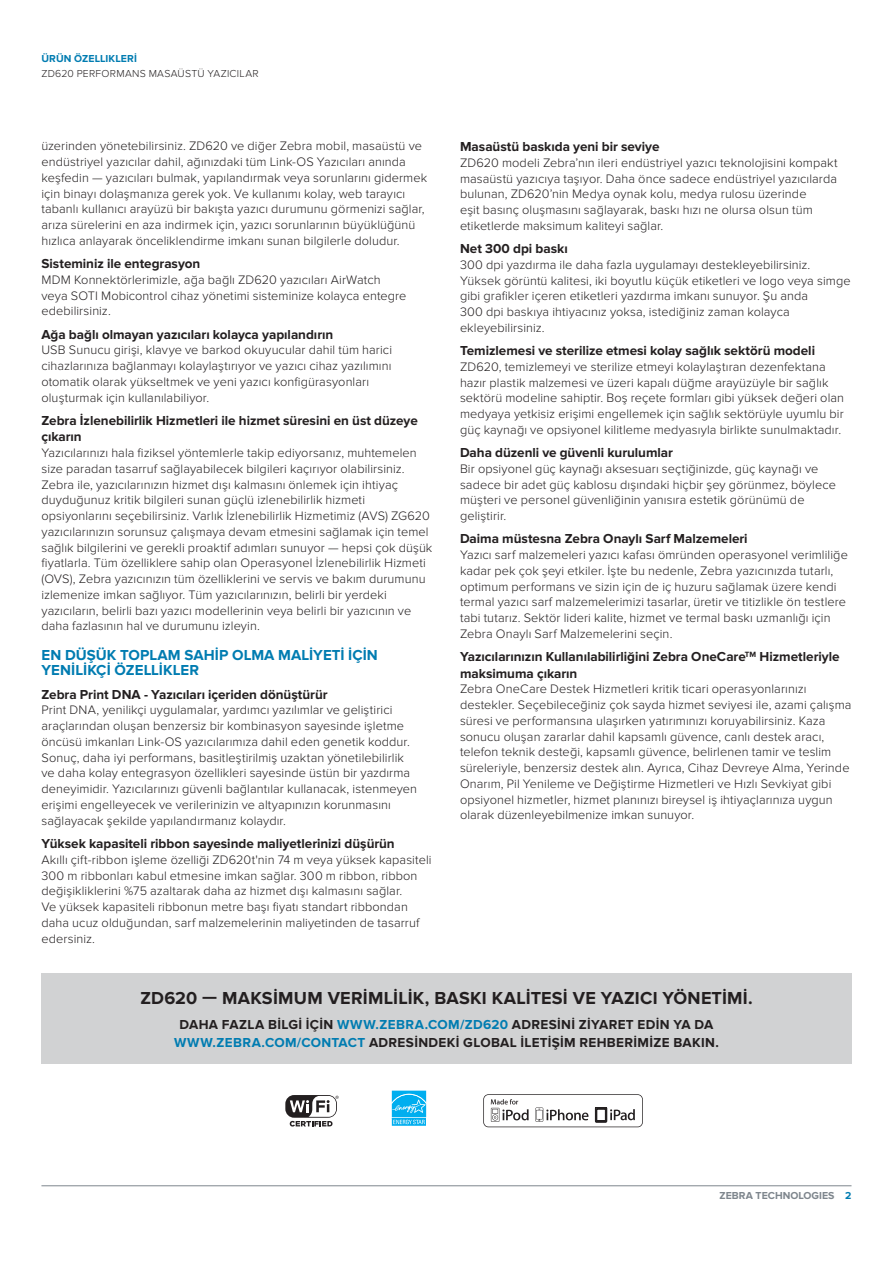
<style>
.page{position:relative;width:893px;height:1263px;background:#fff}
.page>*{position:absolute;margin:0;border:0;box-sizing:border-box;transform-origin:0 0}
.Callout_1{font:700 18px "Proxima Nova";letter-spacing:.015em;color:#231f20}
.Body_copy{font:700 15px/15.8px "Proxima Nova";letter-spacing:.005em;color:#007cb1}
.Heading_2{font:700 13.5px/16.5px "Proxima Nova";letter-spacing:-.005em;color:#231f20}
.Call_to_Action{font:700 13.5px/18px "Proxima Nova";letter-spacing:.025em;color:#231f20;text-align:center}
.Body_copy-2{font:300 12.75px/15.8px "Proxima Nova";letter-spacing:.005em;color:#231f20}
.Zebra_Product_Descri{font:300 10.5px "Proxima Nova";letter-spacing:.025em;color:#231f20}
.Footer_Right{font:700 10.5px "Proxima Nova";color:#7e868d}
.Zebra_Asset_Name{font:700 10.5px "Proxima Nova";letter-spacing:.01em;color:#007cb1}
.s1{color:#007cb1}
</style>
<div class="page">
<div style="left:41px;top:973px;width:810px;height:90px;background:#d1d2d3"></div>
<svg style="left:285px;top:1095px;width:52px;height:23px"></svg>
<svg style="left:290px;top:1096px;width:49px;height:30px"></svg>
<svg style="left:483px;top:1094px;width:160px;height:33px"></svg>
<div style="left:391px;top:1090px;width:36px;height:28px;background:#a4e2f9"></div>
<svg style="left:391px;top:1091px;width:36px;height:35px"></svg>
<hr style="left:41px;top:1185px;width:810px;height:1px;background:#7e868d">
<p class="Zebra_Asset_Name" style="left:41px;top:53px;width:97px">ÜRÜN ÖZELLIKLERİ</p>
<p class="Zebra_Product_Descri" style="left:41px;top:67px;width:219px">ZD620 PERFORMANS MASAÜSTÜ YAZICILAR</p>
<p class="Body_copy-2" style="left:41px;top:138px;width:387px">üzerinden yönetebilirsiniz. ZD620 ve diğer Zebra mobil, masaüstü ve endüstriyel yazıcılar dahil, ağınızdaki tüm Link-OS Yazıcıları anında keşfedin — yazıcıları bulmak, yapılandırmak veya sorunlarını gidermek için binayı dolaşmanıza gerek yok. Ve kullanımı kolay, web tarayıcı tabanlı kullanıcı arayüzü bir bakışta yazıcı durumunu görmenizi sağlar, arıza sürelerini en aza indirmek için, yazıcı sorunlarının büyüklüğünü hızlıca anlayarak önceliklendirme imkanı sunan bilgilerle doludur.</p>
<p class="Heading_2" style="left:41px;top:256px;width:160px">Sisteminiz ile entegrasyon</p>
<p class="Body_copy-2" style="left:41px;top:272px;width:366px">MDM Konnektörlerimizle, ağa bağlı ZD620 yazıcıları AirWatch veya SOTI Mobicontrol cihaz yönetimi sisteminize kolayca entegre edebilirsiniz.</p>
<p class="Heading_2" style="left:41px;top:326px;width:293px">Ağa bağlı olmayan yazıcıları kolayca yapılandırın</p>
<p class="Body_copy-2" style="left:41px;top:342px;width:352px">USB Sunucu girişi, klavye ve barkod okuyucular dahil tüm harici cihazlarınıza bağlanmayı kolaylaştırıyor ve yazıcı cihaz yazılımını otomatik olarak yükseltmek ve yeni yazıcı konfigürasyonları oluşturmak için kullanılabiliyor.</p>
<p class="Heading_2" style="left:41px;top:412px;width:378px">Zebra İzlenebilirlik Hizmetleri ile hizmet süresini en üst düzeye çıkarın</p>
<p class="Body_copy-2" style="left:41px;top:445px;width:392px">Yazıcılarınızı hala fiziksel yöntemlerle takip ediyorsanız, muhtemelen size paradan tasarruf sağlayabilecek bilgileri kaçırıyor olabilirsiniz.<br>Zebra ile, yazıcılarınızın hizmet dışı kalmasını önlemek için ihtiyaç duyduğunuz kritik bilgileri sunan güçlü izlenebilirlik hizmeti opsiyonlarını seçebilirsiniz. Varlık İzlenebilirlik Hizmetimiz (AVS) ZG620 yazıcılarınızın sorunsuz çalışmaya devam etmesini sağlamak için temel sağlık bilgilerini ve gerekli proaktif adımları sunuyor — hepsi çok düşük fiyatlarla. Tüm özelliklere sahip olan Operasyonel İzlenebilirlik Hizmeti (OVS), Zebra yazıcınızın tüm özelliklerini ve servis ve bakım durumunu izlemenize imkan sağlıyor. Tüm yazıcılarınızın, belirli bir yerdeki yazıcıların, belirli bazı yazıcı modellerinin veya belirli bir yazıcının ve daha fazlasının hal ve durumunu izleyin.</p>
<p class="Body_copy" style="left:41px;top:647px;width:338px">EN DÜŞÜK TOPLAM SAHİP OLMA MALİYETİ İÇİN<br>YENİLİKÇİ ÖZELLİKLER</p>
<p class="Heading_2" style="left:41px;top:686px;width:288px">Zebra Print DNA - Yazıcıları içeriden dönüştürür</p>
<p class="Body_copy-2" style="left:41px;top:702px;width:377px">Print DNA, yenilikçi uygulamalar, yardımcı yazılımlar ve geliştirici araçlarından oluşan benzersiz bir kombinasyon sayesinde işletme öncüsü imkanları Link-OS yazıcılarımıza dahil eden genetik koddur.<br>Sonuç, daha iyi performans, basitleştirilmiş uzaktan yönetilebilirlik ve daha kolay entegrasyon özellikleri sayesinde üstün bir yazdırma deneyimidir. Yazıcılarınızı güvenli bağlantılar kullanacak, istenmeyen erişimi engelleyecek ve verilerinizin ve altyapınızın korunmasını sağlayacak şekilde yapılandırmanız kolaydır.</p>
<p class="Heading_2" style="left:41px;top:835px;width:355px">Yüksek kapasiteli ribbon sayesinde maliyetlerinizi düşürün</p>
<p class="Body_copy-2" style="left:41px;top:852px;width:392px">Akıllı çift-ribbon işleme özelliği ZD620t'nin 74 m veya yüksek kapasiteli 300 m ribbonları kabul etmesine imkan sağlar. 300 m ribbon, ribbon değişikliklerini %75 azaltarak daha az hizmet dışı kalmasını sağlar.<br>Ve yüksek kapasiteli ribbonun metre başı fiyatı standart ribbondan daha ucuz olduğundan, sarf malzemelerinin maliyetinden de tasarruf edersiniz.</p>
<p class="Heading_2" style="left:460px;top:139px;width:201px">Masaüstü baskıda yeni bir seviye</p>
<p class="Body_copy-2" style="left:460px;top:155px;width:379px">ZD620 modeli Zebra’nın ileri endüstriyel yazıcı teknolojisini kompakt masaüstü yazıcıya taşıyor. Daha önce sadece endüstriyel yazıcılarda bulunan, ZD620’nin Medya oynak kolu, medya rulosu üzerinde<br>eşit basınç oluşmasını sağlayarak, baskı hızı ne olursa olsun tüm etiketlerde maksimum kaliteyi sağlar.</p>
<p class="Heading_2" style="left:460px;top:241px;width:109px">Net 300 dpi baskı</p>
<p class="Body_copy-2" style="left:460px;top:257px;width:392px">300 dpi yazdırma ile daha fazla uygulamayı destekleyebilirsiniz.<br>Yüksek görüntü kalitesi, iki boyutlu küçük etiketleri ve logo veya simge gibi grafikler içeren etiketleri yazdırma imkanı sunuyor. Şu anda<br>300 dpi baskıya ihtiyacınız yoksa, istediğiniz zaman kolayca ekleyebilirsiniz.</p>
<p class="Heading_2" style="left:460px;top:343px;width:357px">Temizlemesi ve sterilize etmesi kolay sağlık sektörü modeli</p>
<p class="Body_copy-2" style="left:460px;top:359px;width:386px">ZD620, temizlemeyi ve sterilize etmeyi kolaylaştıran dezenfektana hazır plastik malzemesi ve üzeri kapalı düğme arayüzüyle bir sağlık sektörü modeline sahiptir. Boş reçete formları gibi yüksek değeri olan medyaya yetkisiz erişimi engellemek için sağlık sektörüyle uyumlu bir güç kaynağı ve opsiyonel kilitleme medyasıyla birlikte sunulmaktadır.</p>
<p class="Heading_2" style="left:460px;top:445px;width:215px">Daha düzenli ve güvenli kurulumlar</p>
<p class="Body_copy-2" style="left:460px;top:461px;width:377px">Bir opsiyonel güç kaynağı aksesuarı seçtiğinizde, güç kaynağı ve sadece bir adet güç kablosu dışındaki hiçbir şey görünmez, böylece müşteri ve personel güvenliğinin yanısıra estetik görünümü de geliştirir.</p>
<p class="Heading_2" style="left:460px;top:531px;width:289px">Daima müstesna Zebra Onaylı Sarf Malzemeleri</p>
<p class="Body_copy-2" style="left:460px;top:547px;width:389px">Yazıcı sarf malzemeleri yazıcı kafası ömründen operasyonel verimliliğe kadar pek çok şeyi etkiler. İşte bu nedenle, Zebra yazıcınızda tutarlı, optimum performans ve sizin için de iç huzuru sağlamak üzere kendi termal yazıcı sarf malzemelerimizi tasarlar, üretir ve titizlikle ön testlere tabi tutarız. Sektör lideri kalite, hizmet ve termal baskı uzmanlığı için Zebra Onaylı Sarf Malzemelerini seçin.</p>
<p class="Heading_2" style="left:460px;top:649px;width:381px">Yazıcılarınızın Kullanılabilirliğini Zebra OneCare<sup>TM</sup> Hizmetleriyle maksimuma çıkarın</p>
<p class="Body_copy-2" style="left:460px;top:681px;width:393px">Zebra OneCare Destek Hizmetleri kritik ticari operasyonlarınızı destekler. Seçebileceğiniz çok sayda hizmet seviyesi ile, azami çalışma süresi ve performansına ulaşırken yatırımınızı koruyabilirsiniz. Kaza sonucu oluşan zararlar dahil kapsamlı güvence, canlı destek aracı, telefon teknik desteği, kapsamlı güvence, belirlenen tamir ve teslim süreleriyle, benzersiz destek alın. Ayrıca, Cihaz Devreye Alma, Yerinde Onarım, Pil Yenileme ve Değiştirme Hizmetleri ve Hızlı Sevkiyat gibi opsiyonel hizmetler, hizmet planınızı bireysel iş ihtiyaçlarınıza uygun olarak düzenleyebilmenize imkan sunuyor.</p>
<p class="Callout_1" style="left:140px;top:988px;width:614px">ZD620 — MAKSİMUM VERİMLİLİK, BASKI KALİTESİ VE YAZICI YÖNETİMİ.</p>
<p class="Call_to_Action" style="left:174px;top:1015px;width:546px">DAHA FAZLA BİLGİ İÇİN <span class="s1">WWW.ZEBRA.COM/ZD620</span> ADRESİNİ ZİYARET EDİN YA DA<br><span class="s1">WWW.ZEBRA.COM/CONTACT</span> ADRESİNDEKİ GLOBAL İLETİŞİM REHBERİMİZE BAKIN.</p>
<p class="Footer_Right" style="left:720px;top:1190px;width:133px">ZEBRA TECHNOLOGIES <span class="s1">2</span></p>
</div>
